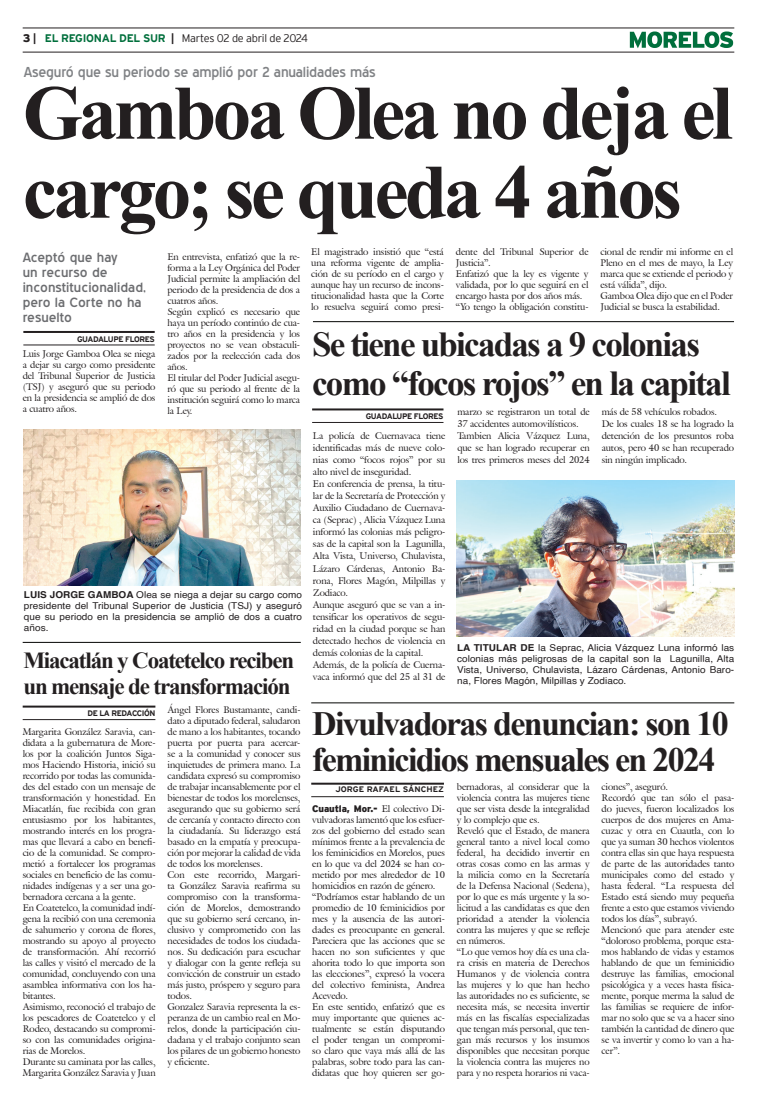
<style>
.page{position:relative;width:757px;height:1106px;background:#fff}
.page>*{position:absolute;margin:0;border:0;box-sizing:border-box;transform-origin:0 0}
.t1{font:700 77px/79px "Times New Roman";letter-spacing:-.05em;color:#231f20}
.t2{font:700 35px/39px "Times New Roman";letter-spacing:-.05em;color:#231f20}
.t3{font:700 34px/36px "Times New Roman";letter-spacing:-.05em;color:#231f20}
.t4{font:700 23px/26px "Times New Roman";letter-spacing:-.05em;color:#231f20}
.t5{font:14px "Blue Highway";letter-spacing:-.015em;color:#808285;scale:1.05 1}
.t6{font:13px/15px "Blue Highway";color:#6c6d70;scale:1.1 1}
.t7{font:300 11px "Interstate";letter-spacing:-.025em;color:#231f20}
.t8{font:9.5px/11px "Galliard IT Cby BT";letter-spacing:-.01em;color:#231f20}
.t9{font:9.5px/11px "Helvetica";letter-spacing:.005em;color:#231f20;text-align:justify;scale:1.05 1}
.t10{font:700 8px "Interstate";letter-spacing:-.05em;color:#231f20}
.t11{font:700 8px "Interstate";color:#231f20;scale:1.05 1}
.s1{font-weight:900}
.s2{font-weight:700}
.s3{font-weight:700;color:#006f3c}
.s4{font-family:"Interstate";font-weight:900}
</style>
<div class="page">
<hr style="left:23px;top:28px;width:711px;height:1px;background:#231f20">
<hr style="left:23px;top:52px;width:711px;height:1px;background:#231f20">
<svg style="left:630px;top:31px;width:103px;height:17px"></svg>
<hr style="left:23px;top:331px;width:132px;height:2px;background:#231f20">
<hr style="left:23px;top:344px;width:132px;height:1px;background:#231f20">
<hr style="left:312px;top:408px;width:131px;height:2px;background:#231f20">
<hr style="left:312px;top:422px;width:131px;height:1px;background:#231f20">
<hr style="left:23px;top:705px;width:132px;height:2px;background:#231f20">
<hr style="left:23px;top:719px;width:132px;height:1px;background:#231f20">
<hr style="left:23px;top:642px;width:278px;height:1px;background:#040503">
<hr style="left:311px;top:782px;width:133px;height:2px;background:#231f20">
<hr style="left:311px;top:796px;width:133px;height:1px;background:#231f20">
<hr style="left:311px;top:702px;width:423px;height:1px;background:#040503">
<hr style="left:313px;top:321px;width:421px;height:1px;background:#040503">
<img style="left:23px;top:429px;width:278px;height:156px">
<img style="left:457px;top:480px;width:277px;height:156px">
<p class="t7" style="left:23px;top:32px;width:287px"><span class="s1">3</span> <span class="s2">|</span> <span class="s3">EL REGIONAL DEL SUR</span> <span class="s2">|</span> Martes 02 de abril de 2024</p>
<h3 class="t5" style="left:24px;top:63px;width:337px">Aseguró que su periodo se amplió por 2 anualidades más</h3>
<h1 class="t1" style="left:23px;top:71px;width:712px">Gamboa Olea no deja el cargo; se queda 4 años</h1>
<h3 class="t6" style="left:23px;top:250px;width:114px">Aceptó que hay<br>un recurso de inconstitucionalidad, pero la Corte no ha resuelto</h3>
<p class="t10" style="left:77px;top:334px;width:79px">GUADALUPE FLORES</p>
<h2 class="t2" style="left:312px;top:324px;width:420px">Se tiene ubicadas a 9 colonias como “focos rojos” en la capital</h2>
<p class="t10" style="left:366px;top:412px;width:79px">GUADALUPE FLORES</p>
<p class="t8" style="left:311px;top:246px;width:134px;text-align:justify">El magistrado insistió que “está una reforma vigente de amplia&shy;ción de su período en el cargo y aunque hay un recurso de incons&shy;titucionalidad hasta que la Corte lo resuelva seguirá como presi-</p>
<p class="t8" style="left:456px;top:246px;width:134px">dente del Tribunal Superior de<br>Justicia”.<br>Enfatizó que la ley es vigente y validada, por lo que seguirá en el encargo hasta por dos años más. “Yo tengo la obligación constitu-</p>
<p class="t8" style="left:600px;top:246px;width:134px">cional de rendir mi informe en el<br>Pleno en el mes de mayo, la Ley marca que se extiende el periodo y está válida”, dijo.<br>Gamboa Olea dijo que en el Poder<br>Judicial se busca la estabilidad.</p>
<p class="t8" style="left:167px;top:251px;width:134px">En entrevista, enfatizó que la re&shy;forma a la Ley Orgánica del Poder<br>Judicial permite la ampliación del periodo de la presidencia de dos a cuatros años.<br>Según explicó es necesario que haya un período continúo de cua&shy;tro años en la presidencia y los proyectos no se vean obstaculi&shy;zados por la reelección cada dos años.<br>El titular del Poder Judicial asegu&shy;ró que su periodo al frente de la institución seguirá como lo marca la Ley.</p>
<p class="t8" style="left:23px;top:348px;width:134px;text-align:justify">Luis Jorge Gamboa Olea se niega a dejar su cargo como presidente del Tribunal Superior de Justicia (TSJ) y aseguró que su periodo en la presidencia se amplió de dos a cuatro años.</p>
<p class="t8" style="left:457px;top:406px;width:134px;line-height:12px">marzo se registraron un total de<br>37 accidentes automovilísticos.<br>Tambien Alicia Vázquez Luna, que se han logrado recuperar en los tres primeros meses del 2024</p>
<p class="t8" style="left:602px;top:406px;width:134px;line-height:12px">más de 58 vehículos robados.<br>De los cuales 18 se ha logrado la detención de los presuntos roba autos, pero 40 se han recuperado sin ningún implicado.</p>
<p class="t8" style="left:313px;top:430px;width:134px;line-height:12px">La policía de Cuernavaca tiene identificadas más de nueve colo&shy;nias como “focos rojos” por su alto nivel de inseguridad.<br>En conferencia de prensa, la titu&shy;lar de la Secretaría de Protección y<br>Auxilio Ciudadano de Cuernava&shy;ca (Seprac) , Alicia Vázquez Luna informó las colonias más peligro&shy;sas de la capital son la Lagunilla,<br>Alta Vista, Universo, Chulavista,<br>Lázaro Cárdenas, Antonio Ba&shy;rona, Flores Magón, Milpillas y<br>Zodiaco.<br>Aunque aseguró que se van a in&shy;tensificar los operativos de segu&shy;ridad en la ciudad porque se han detectado hechos de violencia en demás colonias de la capital.<br>Además, de la policía de Cuerna&shy;vaca informó que del 25 al 31 de</p>
<p class="t9" style="left:24px;top:589px;width:266px"><span class="s2">LUIS JORGE GAMBOA</span> Olea se niega a dejar su cargo como presidente del Tribunal Superior de Justicia (TSJ) y aseguró que su periodo en la presidencia se amplió de dos a cuatro años.</p>
<p class="t9" style="left:457px;top:642px;width:265px"><span class="s2">LA TITULAR DE</span> la Seprac, Alicia Vázquez Luna informó las colonias más peligrosas de la capital son la Lagunilla, Alta Vista, Universo, Chulavista, Lázaro Cárdenas, Antonio Baro&shy;na, Flores Magón, Milpillas y Zodiaco.</p>
<h3 class="t4" style="left:23px;top:646px;width:272px">Miacatlán y Coatetelco reciben un mensaje de transformación</h3>
<p class="t10" style="left:87px;top:709px;width:69px">DE LA REDACCIÓN</p>
<h3 class="t3" style="left:312px;top:704px;width:418px">Divulvadoras denuncian: son 10 feminicidios mensuales en 2024</h3>
<p class="t11" style="left:335px;top:785px;width:105px">JORGE RAFAEL SÁNCHEZ</p>
<p class="t8" style="left:168px;top:704px;width:134px">Ángel Flores Bustamante, candi&shy;dato a diputado federal, saludaron de mano a los habitantes, tocando puerta por puerta para acercar&shy;se a la comunidad y conocer sus inquietudes de primera mano. La candidata expresó su compromiso de trabajar incansablemente por el bienestar de todos los morelenses, asegurando que su gobierno será de cercanía y contacto directo con la ciudadanía. Su liderazgo está basado en la empatía y preocupa&shy;ción por mejorar la calidad de vida de todos los morelenses.<br>Con este recorrido, Margari&shy;ta González Saravia reafirma su compromiso con la transforma&shy;ción de Morelos, demostrando que su gobierno será cercano, in&shy;clusivo y comprometido con las necesidades de todos los ciudada&shy;nos. Su dedicación para escuchar y dialogar con la gente refleja su convicción de construir un estado más justo, próspero y seguro para todos.<br>Gonzalez Saravia representa la es&shy;peranza de un cambio real en Mo&shy;relos, donde la participación ciu&shy;dadana y el trabajo conjunto sean los pilares de un gobierno honesto y eficiente.</p>
<p class="t8" style="left:23px;top:726px;width:134px">Margarita González Saravia, can&shy;didata a la gubernatura de More&shy;los por la coalición Juntos Siga&shy;mos Haciendo Historia, inició su recorrido por todas las comunida&shy;des del estado con un mensaje de transformación y honestidad. En<br>Miacatlán, fue recibida con gran entusiasmo por los habitantes, mostrando interés en los progra&shy;mas que llevará a cabo en benefi&shy;cio de la comunidad. Se compro&shy;metió a fortalecer los programas sociales en beneficio de las comu&shy;nidades indígenas y a ser una go&shy;bernadora cercana a la gente.<br>En Coatetelco, la comunidad indí&shy;gena la recibió con una ceremonia de sahumerio y corona de flores, mostrando su apoyo al proyecto de transformación. Ahí recorrió las calles y visitó el mercado de la comunidad, concluyendo con una asamblea informativa con los ha&shy;bitantes.<br>Asimismo, reconoció el trabajo de los pescadores de Coatetelco y el<br>Rodeo, destacando su compromi&shy;so con las comunidades origina&shy;rias de Morelos.<br>Durante su caminata por las calles,<br>Margarita González Saravia y Juan</p>
<p class="t8" style="left:457px;top:781px;width:134px">bernadoras, al considerar que la violencia contra las mujeres tiene que ser vista desde la integralidad y lo complejo que es.<br>Reveló que el Estado, de manera general tanto a nivel local como federal, ha decidido invertir en otras cosas como en las armas y la milicia como en la Secretaría de la Defensa Nacional (Sedena), por lo que es más urgente y la so&shy;licitud a las candidatas es que den prioridad a atender la violencia contra las mujeres y que se refleje en números.<br>“Lo que vemos hoy día es una cla&shy;ra crisis en materia de Derechos<br>Humanos y de violencia contra las mujeres y lo que han hecho las autoridades no es suficiente, se necesita más, se necesita invertir más en las fiscalías especializadas que tengan más personal, que ten&shy;gan más recursos y los insumos disponibles que necesitan porque la violencia contra las mujeres no para y no respeta horarios ni vaca-</p>
<p class="t8" style="left:602px;top:781px;width:134px">ciones”, aseguró.<br>Recordó que tan sólo el pasa&shy;do jueves, fueron localizados los cuerpos de dos mujeres en Ama&shy;cuzac y otra en Cuautla, con lo que ya suman 30 hechos violentos contra ellas sin que haya respuesta de parte de las autoridades tanto municipales como del estado y hasta federal. “La respuesta del<br>Estado está siendo muy pequeña frente a esto que estamos viviendo todos los días”, subrayó.<br>Mencionó que para atender este “doloroso problema, porque esta&shy;mos hablando de vidas y estamos hablando de que un feminicidio destruye las familias, emocional psicológica y a veces hasta física&shy;mente, porque merma la salud de las familias se requiere de infor&shy;mar no solo que se va a hacer sino también la cantidad de dinero que se va invertir y como lo van a ha&shy;cer”.</p>
<p class="t8" style="left:312px;top:803px;width:134px"><span class="s4">Cuautla, Mor.-</span> El colectivo Di&shy;vulvadoras lamentó que los esfuer&shy;zos del gobierno del estado sean mínimos frente a la prevalencia de los feminicidios en Morelos, pues en lo que va del 2024 se han co&shy;metido por mes alrededor de 10 homicidios en razón de género. “Podríamos estar hablando de un promedio de 10 feminicidios por mes y la ausencia de las autori&shy;dades es preocupante en general.<br>Pareciera que las acciones que se hacen no son suficientes y que ahorita todo lo que importa son las elecciones”, expresó la vocera del colectivo feminista, Andrea<br>Acevedo.<br>En este sentido, enfatizó que es muy importante que quienes ac&shy;tualmente se están disputando el poder tengan un compromi&shy;so claro que vaya más allá de las palabras, sobre todo para las can&shy;didatas que hoy quieren ser go-</p>
</div>
